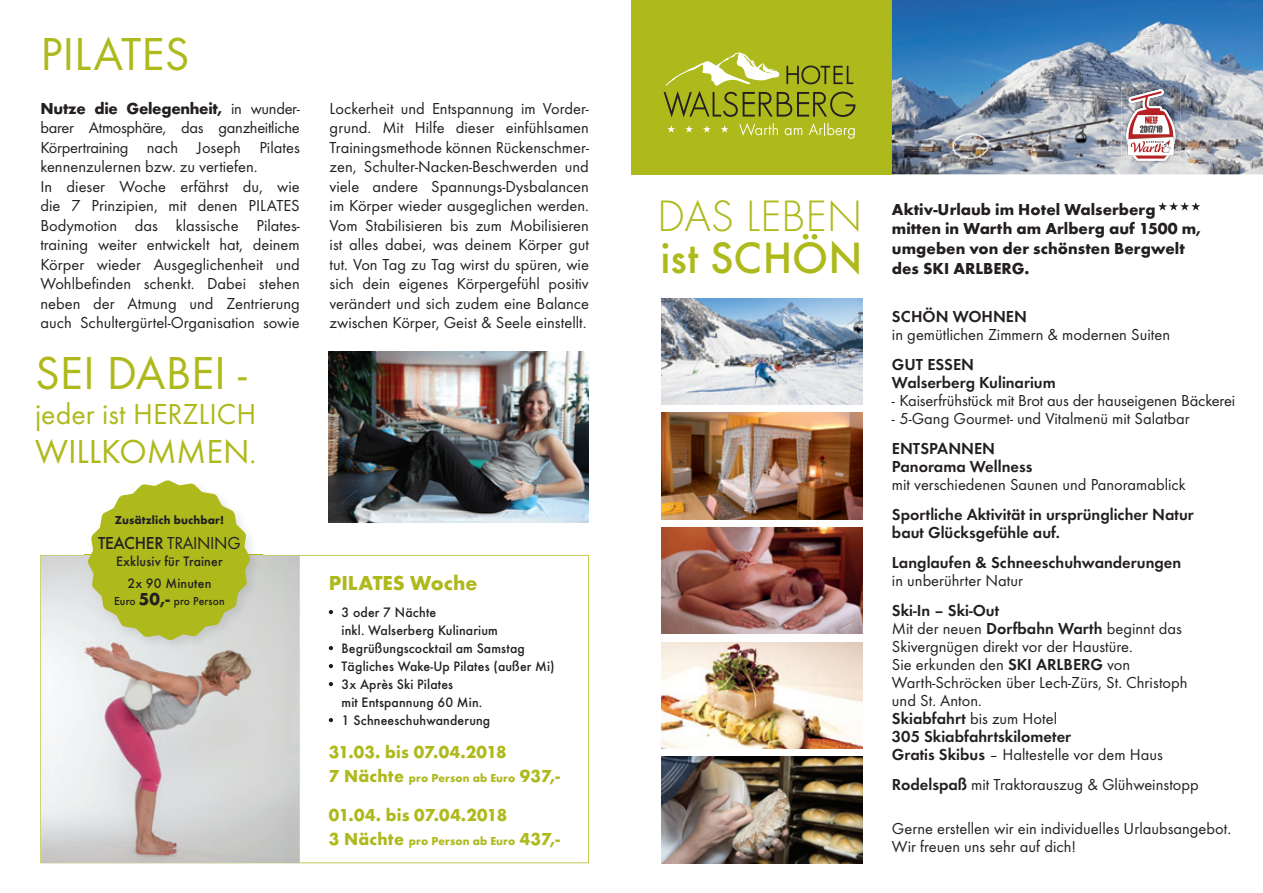
<style>
.page{position:relative;width:1263px;height:893px;background:#fff}
.page>*{position:absolute;margin:0;border:0;box-sizing:border-box;transform-origin:0 0}
.t1{font:48px "Futura T";color:#aeb91c}
.t2{font:300 45.6px "Futura T";color:#aeb91c}
.t3{font:500 45.6px "Futura T";color:#aeb91c}
.t4{font:34.5px "Futura T";color:#aeb91c}
.t5{font:30px "Futura T";color:#aeb91c}
.t6{font:700 21px "Futura T";color:#aeb91c}
.t7{font:700 18px "Futura T";letter-spacing:.01em;color:#aeb91c}
.t8{font:18px "Futura T";letter-spacing:-.02em;color:#231f20}
.t9{font:16.5px/19.5px "Futura T";color:#231f20}
.t10{font:600 16.5px/18px "Futura T";color:#231f20}
.t11{font:700 16.5px/19.8px "Futura T";color:#231f20}
.t12{font:500 14.25px/18px "Futura T";letter-spacing:.01em;color:#231f20}
.t13{font:700 12px "Futura T";letter-spacing:.01em;color:#aeb91c}
.t14{font:700 12px "Futura T";letter-spacing:.01em;color:#231f20}
.t15{font:500 12px "Futura T";letter-spacing:.01em;color:#231f20}
.s1{font-weight:700}
.s2{font-size:30px}
.s3{font-weight:500}
.s4{font-weight:700;font-size:18px}
.s5{font-size:18px}
.s6{font-weight:600}
</style>
<div class="page">
<img style="left:661px;top:642px;width:201px;height:106px">
<img style="left:661px;top:527px;width:201px;height:107px">
<img style="left:661px;top:298px;width:201px;height:106px">
<img style="left:661px;top:413px;width:201px;height:106px">
<img style="left:661px;top:757px;width:201px;height:106px">
<svg style="left:40px;top:555px;width:549px;height:308px"></svg>
<img style="left:329px;top:351px;width:259px;height:171px">
<img style="left:41px;top:556px;width:259px;height:307px">
<div style="left:631px;top:0;width:261px;height:174px;background:#aeb91c"></div>
<img style="left:892px;top:0;width:371px;height:174px">
<svg style="left:664px;top:52px;width:191px;height:87px"></svg>
<svg style="left:1158px;top:202px;width:42px;height:9px"></svg>
<svg style="left:329px;top:610px;width:4px;height:4px"></svg>
<svg style="left:329px;top:646px;width:4px;height:4px"></svg>
<svg style="left:329px;top:664px;width:4px;height:4px"></svg>
<svg style="left:329px;top:682px;width:4px;height:4px"></svg>
<svg style="left:329px;top:718px;width:4px;height:4px"></svg>
<img style="left:1121px;top:85px;width:59px;height:80px">
<svg style="left:1126px;top:89px;width:52px;height:72px"></svg>
<img style="left:84px;top:539px;width:178px;height:113px">
<svg style="left:88px;top:480px;width:162px;height:160px;background:#bdc651"></svg>
<h1 class="t1" style="left:40px;top:26px;width:151px">PILATES</h1>
<p class="t9" style="left:40px;top:98px;width:261px"><span class="s1">Nutze die Gelegenheit,</span> in wunder&shy;barer Atmosphäre, das ganzheitliche Körpertraining nach Joseph Pilates kennenzulernen bzw. zu vertiefen.<br>In dieser Woche erfährst du, wie die 7 Prin zipien, mit denen PILATES Bodymotion das klassische Pilates&shy;training weiter entwickelt hat, deinem Körper wieder Ausgeglichenheit und Wohlbefinden schenkt. Dabei stehen neben der Atmung und Zentrierung auch Schultergürtel- Organisation sowie</p>
<p class="t9" style="left:330px;top:98px;width:261px;text-align:justify">Lockerheit und Entspannung im Vorder&shy;grund. Mit Hilfe dieser einfühlsamen Trainingsmethode können Rückenschmer&shy;zen, Schulter- Nacken- Be schwerden und viele andere Spannungs-Dysbalancen im Körper wieder ausgeglichen werden.<br>Vom Stabilisieren bis zum Mobilisieren ist alles dabei, was deinem Körper gut tut. Von Tag zu Tag wirst du spüren, wie sich dein eigenes Körpergefühl positiv verändert und sich zudem eine Balance zwischen Körper, Geist &amp; Seele einstellt.</p>
<h1 class="t1" style="left:35px;top:345px;width:213px">SEI DABEI -</h1>
<h3 class="t5" style="left:35px;top:396px;width:223px">jeder ist HERZLICH</h3>
<h3 class="t4" style="left:35px;top:431px;width:223px">WILLKOMMEN<span class="s2">.</span></h3>
<p class="t14" style="left:115px;top:512px;width:111px">Zusätzlich buchbar!</p>
<p class="t8" style="left:98px;top:533px;width:144px"><span class="s3">TEACHER</span> TRAINING</p>
<p class="t12" style="left:116px;top:549px;width:108px;line-height:22.5px;text-align:center">Exklusiv für Trainer<br>2x 90 Minuten</p>
<p class="t15" style="left:114px;top:594px;width:112px">Euro <span class="s4">50,-</span> pro Person</p>
<p class="t6" style="left:329px;top:571px;width:150px">PILATES Woche</p>
<p class="t12" style="left:342px;top:603px;width:215px">3 oder 7 Nächte<br>inkl. Walserberg Kulinarium<br>Begrüßungscocktail am Samstag<br>Tägliches Wake-Up Pilates (außer Mi)<br>3x Après Ski Pilates<br>mit Entspannung 60 Min.<br>1 Schneeschuhwanderung</p>
<p class="t7" style="left:329px;top:741px;width:179px">31.03. bis 07.04.2018</p>
<p class="t13" style="left:329px;top:771px;width:233px"><span class="s5">7 Nächte</span> pro Person ab Euro <span class="s5">937,-</span></p>
<p class="t7" style="left:329px;top:804px;width:180px">01.04. bis 07.04.2018</p>
<p class="t13" style="left:329px;top:834px;width:233px"><span class="s5">3 Nächte</span> pro Person ab Euro <span class="s5">437,-</span></p>
<h2 class="t2" style="left:657px;top:190px;width:207px">DAS LEBEN</h2>
<h2 class="t3" style="left:661px;top:232px;width:203px">ist SCHÖN</h2>
<p class="t11" style="left:892px;top:199px;width:311px">Aktiv-Urlaub im Hotel Walserberg mitten in Warth am Arlberg auf 1500 m, umgeben von der schönsten Bergwelt des SKI ARLBERG.</p>
<p class="t10" style="left:892px;top:307px;width:136px">SCHÖN WOHNEN</p>
<p class="t9" style="left:892px;top:325px;width:280px">in gemütlichen Zimmern &amp; modernen Suiten</p>
<p class="t10" style="left:892px;top:355px;width:165px">GUT ESSEN<br>Walserberg Kulinarium</p>
<p class="t9" style="left:892px;top:391px;width:345px">- Kaiserfrühstück mit Brot aus der hauseigenen Bäckerei</p>
<p class="t9" style="left:892px;top:409px;width:299px">- 5-Gang Gourmet- und Vitalmenü mit Salatbar</p>
<p class="t10" style="left:892px;top:439px;width:142px">ENTSPANNEN<br>Panorama Wellness</p>
<p class="t9" style="left:892px;top:475px;width:295px">mit verschiedenen Saunen und Panoramablick</p>
<p class="t10" style="left:892px;top:505px;width:303px">Sportliche Aktivität in ursprünglicher Natur baut Glücksgefühle auf.</p>
<p class="t10" style="left:892px;top:553px;width:291px">Langlaufen &amp; Schneeschuhwanderungen</p>
<p class="t9" style="left:892px;top:571px;width:132px">in unberührter Natur</p>
<p class="t9" style="left:892px;top:601px;width:297px;line-height:18px"><span class="s6">Ski-In – Ski-Out<br></span>Mit der neuen <span class="s6">Dorfbahn Warth</span> beginnt das<br>Skivergnügen direkt vor der Haustüre.<br>Sie erkunden den <span class="s6">SKI ARLBERG</span> von<br>Warth-Schröcken über Lech-Zürs, St. Christoph und St. Anton.<br><span class="s6">Skiabfahrt</span> bis zum Hotel<br><span class="s6">305 Skiabfahrtskilometer<br>Gratis Skibus</span> – Haltestelle vor dem Haus</p>
<p class="t9" style="left:892px;top:775px;width:308px"><span class="s6">Rodelspaß</span> mit Traktorauszug &amp; Glühweinstopp</p>
<p class="t9" style="left:892px;top:819px;width:341px;line-height:18px">Gerne erstellen wir ein individuelles Urlaubsangebot.<br>Wir freuen uns sehr auf dich!</p>
</div>
